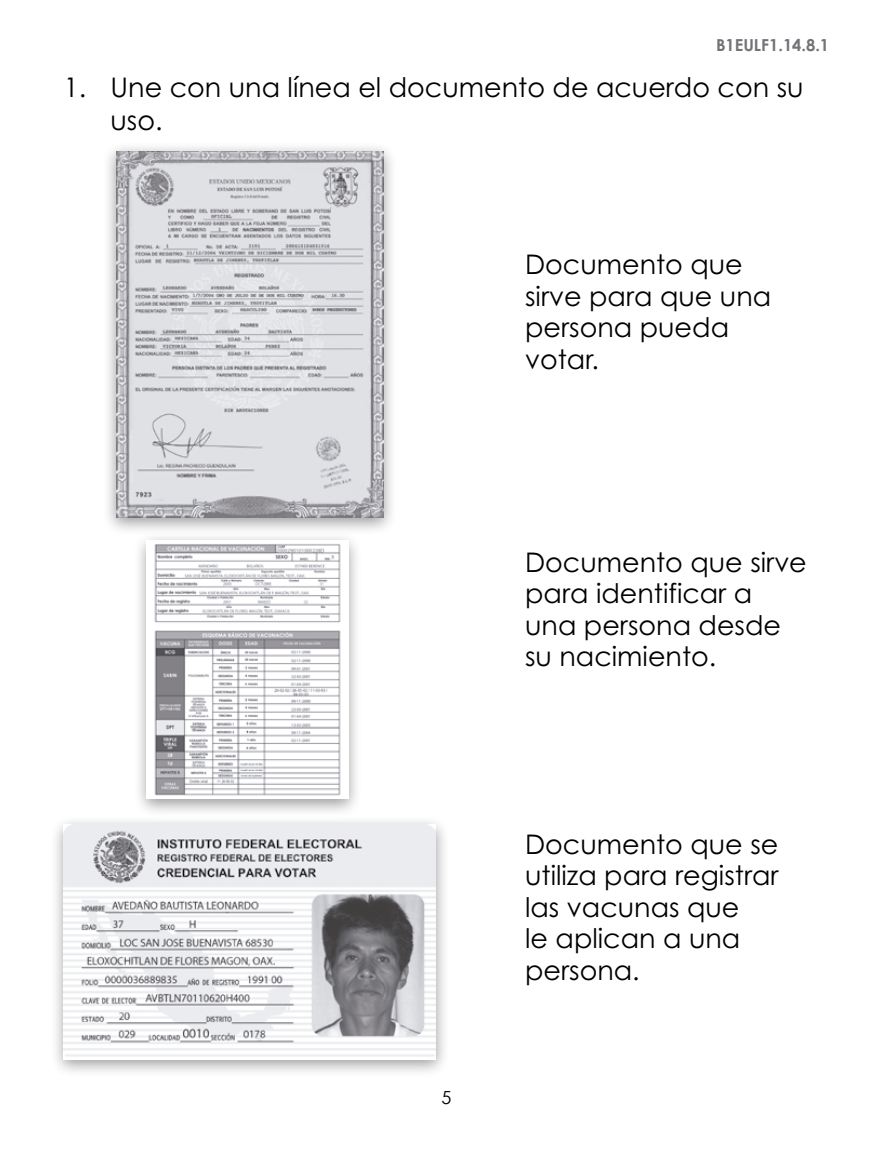
<style>
.page{position:relative;width:893px;height:1149px;background:#fff}
.page>*{position:absolute;margin:0;border:0;box-sizing:border-box;transform-origin:0 0}
.t1{font:27px/31.5px "Mazat Century Gothic";color:#000}
.t2{font:18px "Century Gothic";color:#000}
.t3{font:700 16.5px "Century Gothic";color:#727277}
</style>
<div class="page">
<div style="left:102px;top:141px;width:296px;height:395px;background:#000;opacity:.4"></div>
<img style="left:116px;top:151px;width:267px;height:366px">
<div style="left:49px;top:814px;width:401px;height:263px;background:#000;opacity:.4"></div>
<img style="left:64px;top:824px;width:372px;height:234px">
<div style="left:133px;top:530px;width:229px;height:287px;background:#000;opacity:.4"></div>
<img style="left:147px;top:540px;width:201px;height:258px">
<p class="t3" style="left:716px;top:34px;width:115px">B1EULF1.14.8.1</p>
<p class="t1" style="left:111px;top:70px;width:694px;line-height:33px;text-indent:-47px">1. Une con una línea el documento de acuerdo con su uso.</p>
<p class="t1" style="left:525px;top:248px;width:248px">Documento que sirve para que una persona pueda votar.</p>
<p class="t1" style="left:525px;top:545px;width:283px">Documento que sirve para identificar a una persona desde su nacimiento.</p>
<p class="t2" style="left:441px;top:1086px;width:11px">5</p>
<p class="t1" style="left:525px;top:827px;width:255px">Documento que se utiliza para registrar las vacunas que<br>le aplican a una persona.</p>
</div>
